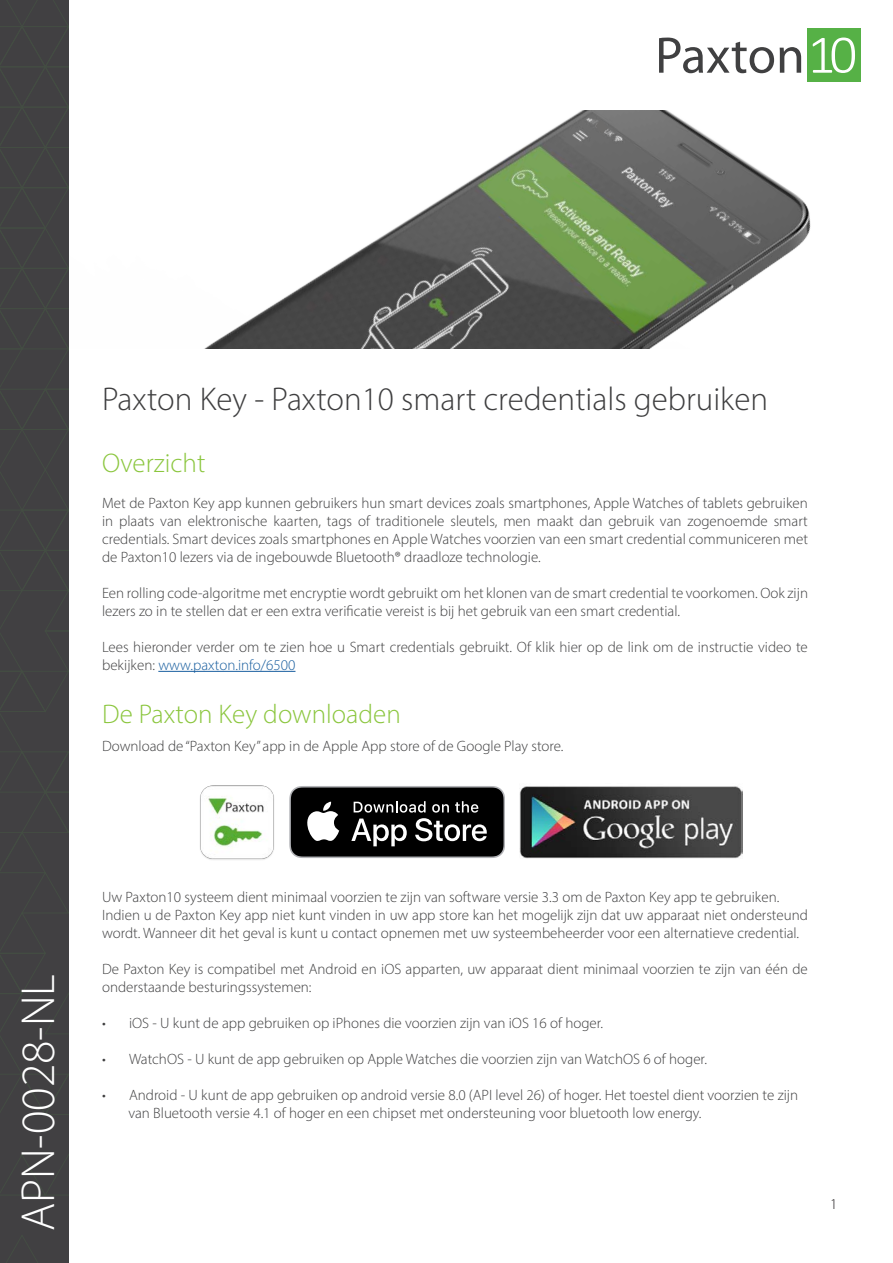
<style>
.page{position:relative;width:893px;height:1263px;background:#fff}
.page>*{position:absolute;margin:0;border:0;box-sizing:border-box;transform-origin:0 0}
.t1{font:300 48px "Myriad Pro";color:#fff}
.t2{font:300 33px "Myriad Pro";color:#3e3e3f}
.t3{font:300 27px "Myriad Pro";color:#8bc63e}
.t4{font:300 15px/18px "Myriad Pro";color:#3e3e3f}
.t5{font:300 15px "Myriad Pro";color:#231f20}
.s1{color:#175d9e}
</style>
<div class="page">
<img style="left:204px;top:110px;width:607px;height:239px">
<div style="left:0;top:0;width:69px;height:1263px;background:#414042"></div>
<svg style="left:6px;top:1236px;width:32px;height:27px"></svg>
<svg style="left:0;top:0;width:69px;height:1195px"></svg>
<div style="left:807px;top:29px;width:53px;height:53px;background:#56b146"></div>
<svg style="left:813px;top:38px;width:42px;height:35px"></svg>
<svg style="left:659px;top:38px;width:115px;height:35px"></svg>
<svg style="left:780px;top:47px;width:21px;height:26px"></svg>
<svg style="left:595px;top:120px;width:13px;height:13px"></svg>
<hr style="left:158px;top:671px;width:137px;height:1px;background:#175d9e">
<svg style="left:290px;top:786px;width:215px;height:72px;background:#313132"></svg>
<img style="left:519px;top:786px;width:223px;height:72px">
<img style="left:200px;top:785px;width:74px;height:75px">
<p class="t2" style="left:102px;top:379px;width:668px">Paxton Key - Paxton10 smart credentials gebruiken</p>
<p class="t3" style="left:102px;top:447px;width:105px">Overzicht</p>
<p class="t4" style="left:102px;top:494px;width:707px;text-align:justify">Met de Paxton Key app kunnen gebruikers hun smart devices zoals smartphones, Apple Watches of tablets gebruiken in plaats van elektronische kaarten, tags of traditionele sleutels, men maakt dan gebruik van zogenoemde smart credentials. Smart devices zoals smartphones en Apple Watches voorzien van een smart credential communiceren met de Paxton10 lezers via de ingebouwde Bluetooth® draadloze technologie.</p>
<p class="t4" style="left:102px;top:584px;width:707px">Een rolling code-algoritme met encryptie wordt gebruikt om het klonen van de smart credential te voorkomen. Ook zijn lezers zo in te stellen dat er een extra verificatie vereist is bij het gebruik van een smart credential.</p>
<p class="t4" style="left:102px;top:638px;width:707px">Lees hieronder verder om te zien hoe u Smart credentials gebruikt. Of klik hier op de link om de instructie video te bekijken: <span class="s1">www.paxton.info/6500</span></p>
<p class="t3" style="left:102px;top:698px;width:300px">De Paxton Key downloaden</p>
<p class="t4" style="left:102px;top:737px;width:463px">Download de “Paxton Key” app in de Apple App store of de Google Play store.</p>
<p class="t1" style="left:9px;top:1231px;width:259px;rotate:-90deg">APN-0028-NL</p>
<p class="t4" style="left:102px;top:888px;width:679px">Uw Paxton10 systeem dient minimaal voorzien te zijn van software versie 3.3 om de Paxton Key app te gebruiken.</p>
<p class="t4" style="left:102px;top:906px;width:707px">Indien u de Paxton Key app niet kunt vinden in uw app store kan het mogelijk zijn dat uw apparaat niet ondersteund wordt. Wanneer dit het geval is kunt u contact opnemen met uw systeembeheerder voor een alternatieve credential.</p>
<p class="t4" style="left:102px;top:960px;width:707px">De Paxton Key is compatibel met Android en iOS apparten, uw apparaat dient minimaal voorzien te zijn van één de onderstaande besturingssystemen:</p>
<p class="t4" style="left:102px;top:1014px;width:503px">• iOS - U kunt de app gebruiken op iPhones die voorzien zijn van iOS 16 of hoger.</p>
<p class="t4" style="left:102px;top:1050px;width:606px">• WatchOS - U kunt de app gebruiken op Apple Watches die voorzien zijn van WatchOS 6 of hoger.</p>
<p class="t4" style="left:102px;top:1086px;width:698px">• Android - U kunt de app gebruiken op android versie 8.0 (API level 26) of hoger. Het toestel dient voorzien te zijn</p>
<p class="t4" style="left:128px;top:1104px;width:575px">van Bluetooth versie 4.1 of hoger en een chipset met ondersteuning voor bluetooth low energy.</p>
<p class="t5" style="left:830px;top:1195px;width:9px">1</p>
</div>
